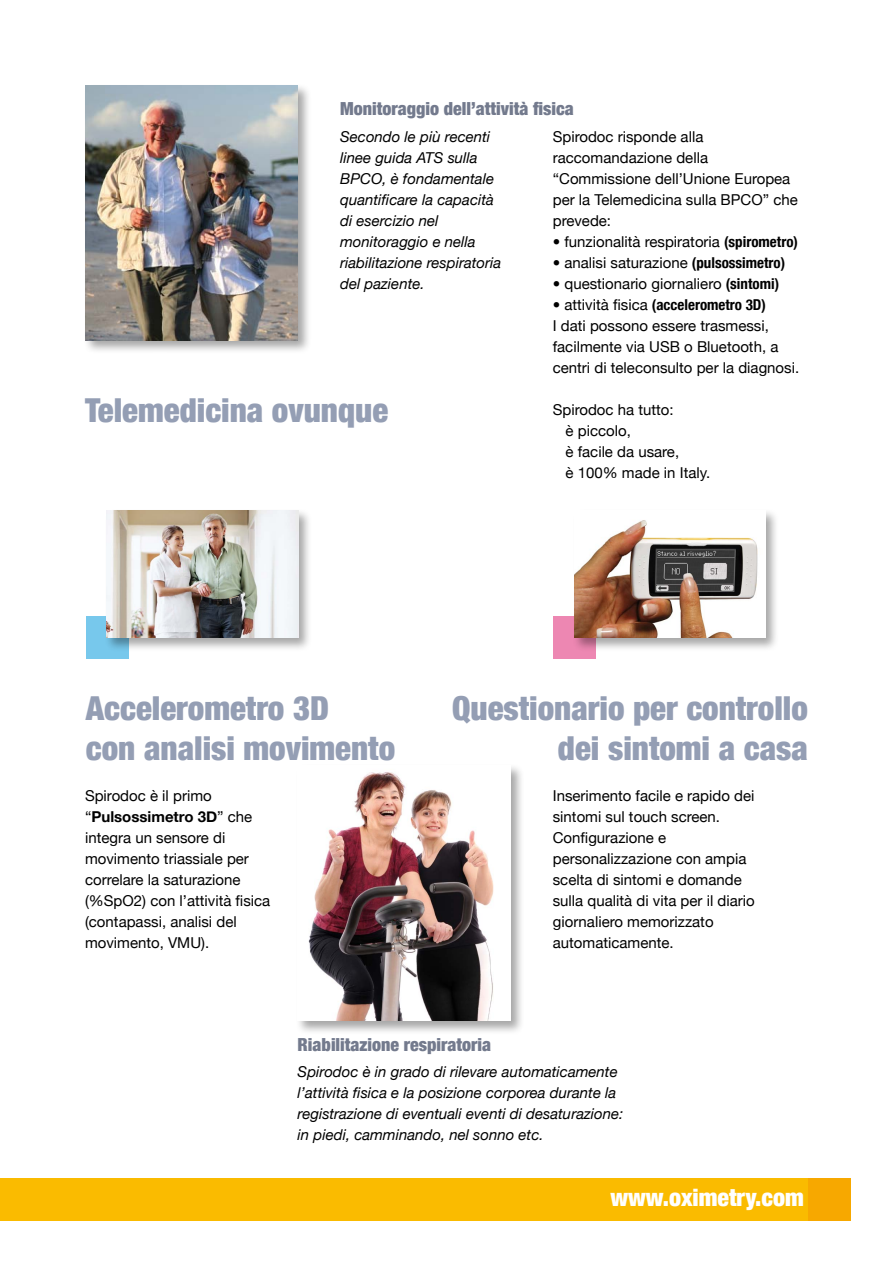
<style>
.page{position:relative;width:893px;height:1263px;background:#fff}
.page>*{position:absolute;margin:0;border:0;box-sizing:border-box;transform-origin:0 0}
.t1{font:900 condensed 33px/39.6px "Helvetica Neue";color:#949eb4;text-align:right}
.t2{font:900 condensed 24px "Helvetica Neue";color:#fff}
.t3{font:900 condensed 18px "Helvetica Neue";color:#737a8d}
.t4{font:15px/21px "Helvetica Neue";color:#000}
.t5{font:italic 15px/21px "Helvetica Neue";color:#000}
.s1{font-weight:700;font-stretch:condensed}
.s2{font-weight:700}
</style>
<div class="page">
<div style="left:808px;top:1178px;width:42px;height:42px;background:#f7a800"></div>
<div style="left:0;top:1178px;width:808px;height:42px;background:#fabb00"></div>
<div style="left:553px;top:617px;width:42px;height:42px;background:#ed87b2"></div>
<div style="left:86px;top:617px;width:42px;height:42px;background:#77c8ec"></div>
<div style="left:572px;top:508px;width:208px;height:144px;background:#000;opacity:.35"></div>
<img style="left:574px;top:510px;width:191px;height:128px">
<div style="left:83px;top:83px;width:229px;height:271px;background:#000;opacity:.35"></div>
<img style="left:85px;top:85px;width:213px;height:255px">
<div style="left:295px;top:763px;width:229px;height:272px;background:#000;opacity:.35"></div>
<img style="left:298px;top:765px;width:212px;height:255px">
<div style="left:104px;top:508px;width:208px;height:144px;background:#000;opacity:.35"></div>
<img style="left:107px;top:510px;width:191px;height:128px">
<p class="t3" style="left:340px;top:97px;width:235px">Monitoraggio dell’attività fisica</p>
<p class="t5" style="left:340px;top:126px;width:163px">Secondo le più recenti linee guida ATS sulla<br>BPCO, è fondamentale quantificare la capacità di esercizio nel monitoraggio e nella riabilitazione respiratoria del paziente.</p>
<h1 class="t1" style="left:85px;top:390px;width:305px">Telemedicina ovunque</h1>
<p class="t4" style="left:553px;top:126px;width:247px">Spirodoc risponde alla raccomandazione della “Commissione dell’Unione Europea per la Telemedicina sulla BPCO” che prevede:</p>
<p class="t4" style="left:553px;top:231px;width:247px">• funzionalità respiratoria <span class="s1">(spirometro)</span></p>
<p class="t4" style="left:553px;top:252px;width:234px">• analisi saturazione <span class="s1">(pulsossimetro)</span></p>
<p class="t4" style="left:553px;top:273px;width:228px">• questionario giornaliero <span class="s1">(sintomi)</span></p>
<p class="t4" style="left:553px;top:294px;width:248px">• attività fisica <span class="s1">(accelerometro 3D)<br></span>I dati possono essere trasmessi, facilmente via USB o Bluetooth, a centri di teleconsulto per la diagnosi.</p>
<p class="t4" style="left:566px;top:399px;width:146px;text-indent:-13px">Spirodoc ha tutto:<br>è piccolo,<br>è facile da usare,<br>è 100% made in Italy.</p>
<h1 class="t1" style="left:86px;top:688px;width:311px;text-align:left">Accelerometro 3D<br>con analisi movimento</h1>
<p class="t4" style="left:85px;top:785px;width:187px">Spirodoc è il primo “<span class="s2">Pulsossimetro 3D</span>” che integra un sensore di movimento triassiale per correlare la saturazione (%SpO2) con l’attività fisica (contapassi, analisi del movimento, VMU).</p>
<h1 class="t1" style="left:452px;top:688px;width:357px">Questionario per controllo dei sintomi a casa</h1>
<p class="t4" style="left:553px;top:785px;width:203px">Inserimento facile e rapido dei sintomi sul touch screen.<br>Configurazione e personalizzazione con ampia scelta di sintomi e domande sulla qualità di vita per il diario giornaliero memorizzato automaticamente.</p>
<p class="t3" style="left:298px;top:1033px;width:195px">Riabilitazione respiratoria</p>
<p class="t5" style="left:298px;top:1061px;width:327px">Spirodoc è in grado di rilevare automaticamente l’attività fisica e la posizione corporea durante la registrazione di eventuali eventi di desaturazione: in piedi, camminando, nel sonno etc.</p>
<h2 class="t2" style="left:610px;top:1182px;width:195px">www.oximetry.com</h2>
</div>
